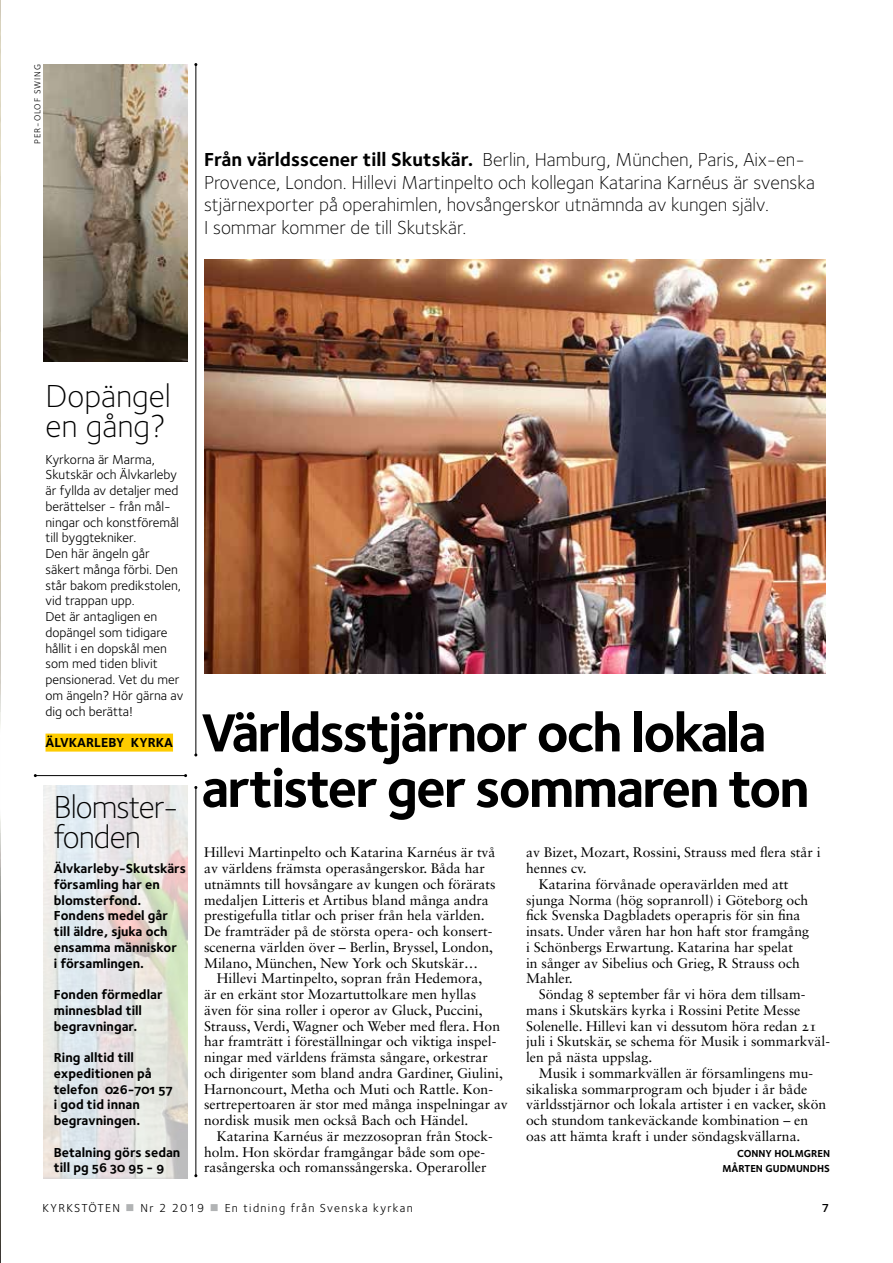
<style>
.page{position:relative;width:893px;height:1263px;background:#fff}
.page>*{position:absolute;margin:0;border:0;box-sizing:border-box;transform-origin:0 0}
.t1{font:700 55.5px/55.5px "Foundry Sterling";letter-spacing:-.04em;color:#000}
.t2{font:300 33px/30px "Foundry Sterling";letter-spacing:-.03em;color:#000}
.t3{font:300 33px/30px "Foundry Sterling";color:#000}
.t4{font:300 19.5px/22.5px "Foundry Sterling";color:#000}
.t5{font:13.95px/15.8px "Sabon LT Std";color:#000}
.t6{font:13.5px/15.8px "Foundry Sterling";color:#000}
.t7{font:700 13.5px/15.8px "Foundry Sterling";color:#000}
.t8{font:12px "Foundry Sterling";letter-spacing:.11em;color:#000}
.t9{font:600 12px "Foundry Sterling";color:#000}
.t10{font:700 10.5px/15.8px "Foundry Sterling";color:#000;text-align:right}
.t11{font:9px "Foundry Sterling";letter-spacing:.1em;color:#000}
.s1{font-weight:700}
.s2{color:#b1b3b4}
</style>
<div class="page">
<img style="left:43px;top:786px;width:144px;height:392px">
<hr style="left:35px;top:775px;width:151px;height:1px;background:#000">
<hr style="left:195px;top:787px;width:1px;height:389px;background:#000">
<hr style="left:195px;top:65px;width:1px;height:690px;background:#000">
<div style="left:46px;top:734px;width:127px;height:18px;background:#fecc00"></div>
<img style="left:43px;top:64px;width:144px;height:297px">
<img style="left:204px;top:259px;width:621px;height:415px">
<img style="left:0;top:0;width:1px;height:1263px">
<p class="t11" style="left:32px;top:144px;width:81px;rotate:-90deg">PER-OLOF SWING</p>
<p class="t4" style="left:204px;top:148px;width:612px"><span class="s1">Från världsscener till Skutskär.</span> Berlin, Hamburg, München, Paris, Aix-en-Provence, London. Hillevi Martinpelto och kollegan Katarina Karnéus är svenska stjärnexporter på operahimlen, hovsångerskor utnämnda av kungen själv.<br>I sommar kommer de till Skutskär.</p>
<h2 class="t3" style="left:46px;top:381px;width:127px">Dopängel en gång?</h2>
<p class="t6" style="left:46px;top:451px;width:139px">Kyrkorna är Marma,<br>Skutskär och Älvkarleby är fyllda av detaljer med berättelser - från mål&shy;ningar och konstföremål till byggtekniker.<br>Den här ängeln går säkert många förbi. Den står bakom predikstolen, vid trappan upp.<br>Det är antagligen en dopängel som tidigare hållit i en dopskål men som med tiden blivit pensionerad. Vet du mer om ängeln? Hör gärna av dig och berätta!</p>
<p class="t7" style="left:46px;top:735px;width:129px">ÄLVKARLEBY KYRKA</p>
<h2 class="t2" style="left:54px;top:791px;width:127px">Blomster&shy;fonden</h2>
<p class="t7" style="left:54px;top:861px;width:134px">Älvkarleby-Skutskärs församling har en blomsterfond.<br>Fondens medel går till äldre, sjuka och ensamma människor<br>i församlingen.</p>
<p class="t7" style="left:54px;top:987px;width:110px">Fonden förmedlar minnesblad till begravningar.</p>
<p class="t7" style="left:54px;top:1050px;width:120px">Ring alltid till expeditionen på telefon 026-701 57 i god tid innan begravningen.</p>
<p class="t7" style="left:54px;top:1145px;width:128px">Betalning görs sedan till pg 56 30 95 - 9</p>
<h1 class="t1" style="left:201px;top:707px;width:610px">Världsstjärnor och lokala artister ger sommaren ton</h1>
<p class="t5" style="left:204px;top:844px;width:293px">Hillevi Martinpelto och Katarina Karnéus är två av världens främsta operasångerskor. Båda har utnämnts till hovsångare av kungen och förärats medaljen Litteris et Artibus bland många andra prestigefulla titlar och priser från hela världen.<br>De framträder på de största opera- och konsert&shy;scenerna världen över – Berlin, Bryssel, London, Milano, München, New York och Skutskär…</p>
<p class="t5" style="left:204px;top:970px;width:305px;text-indent:13px">Hillevi Martinpelto, sopran från Hedemora,<br>är en erkänt stor Mozartuttolkare men hyllas<br>även för sina roller i operor av Gluck, Puccini, Strauss, Verdi, Wagner och Weber med flera. Hon har framträtt i föreställningar och viktiga inspel&shy;ningar med världens främsta sångare, orkestrar och dirigenter som bland andra Gardiner, Giulini, Harnoncourt, Metha och Muti och Rattle. Kon&shy;sertrepertoaren är stor med många inspelningar av nordisk musik men också Bach och Händel.</p>
<p class="t5" style="left:204px;top:1128px;width:290px;text-indent:13px">Katarina Karnéus är mezzosopran från Stock&shy;holm. Hon skördar framgångar både som ope&shy;rasångerska och romanssångerska. Operaroller</p>
<p class="t5" style="left:526px;top:844px;width:296px">av Bizet, Mozart, Rossini, Strauss med flera står i</p>
<p class="t5" style="left:526px;top:860px;width:62px">hennes cv.</p>
<p class="t5" style="left:539px;top:876px;width:251px">Katarina förvånade operavärlden med att</p>
<p class="t5" style="left:526px;top:892px;width:284px">sjunga Norma (hög sopranroll) i Göteborg och</p>
<p class="t5" style="left:526px;top:907px;width:276px">fick Svenska Dagbladets operapris för sin fina</p>
<p class="t5" style="left:526px;top:923px;width:285px">insats. Under våren har hon haft stor framgång</p>
<p class="t5" style="left:526px;top:939px;width:268px">i Schönbergs Erwartung. Katarina har spelat</p>
<p class="t5" style="left:526px;top:955px;width:275px">in sånger av Sibelius och Grieg, R Strauss och</p>
<p class="t5" style="left:526px;top:970px;width:48px">Mahler.</p>
<p class="t5" style="left:539px;top:986px;width:268px">Söndag 8 september får vi höra dem tillsam-</p>
<p class="t5" style="left:526px;top:1002px;width:276px">mans i Skutskärs kyrka i Rossini Petite Messe</p>
<p class="t5" style="left:526px;top:1018px;width:292px">Solenelle. Hillevi kan vi dessutom höra redan 21</p>
<p class="t5" style="left:526px;top:1033px;width:305px">juli i Skutskär, se schema för Musik i sommarkväl-</p>
<p class="t5" style="left:526px;top:1049px;width:128px">len på nästa uppslag.</p>
<p class="t5" style="left:539px;top:1065px;width:276px">Musik i sommarkvällen är församlingens mu-</p>
<p class="t5" style="left:526px;top:1081px;width:283px">sikaliska sommarprogram och bjuder i år både</p>
<p class="t5" style="left:526px;top:1096px;width:302px">världsstjärnor och lokala artister i en vacker, skön</p>
<p class="t5" style="left:526px;top:1112px;width:284px">och stundom tankeväckande kombination – en</p>
<p class="t5" style="left:526px;top:1128px;width:276px">oas att hämta kraft i under söndagskvällarna.</p>
<p class="t10" style="left:722px;top:1146px;width:109px">CONNY HOLMGREN<br>MÅRTEN GUDMUNDHS</p>
<p class="t8" style="left:43px;top:1200px;width:372px">KYRKSTÖTEN <span class="s2">■</span> Nr 2 2019 <span class="s2">■</span> En tidning från Svenska kyrkan</p>
<p class="t9" style="left:822px;top:1200px;width:9px">7</p>
</div>
